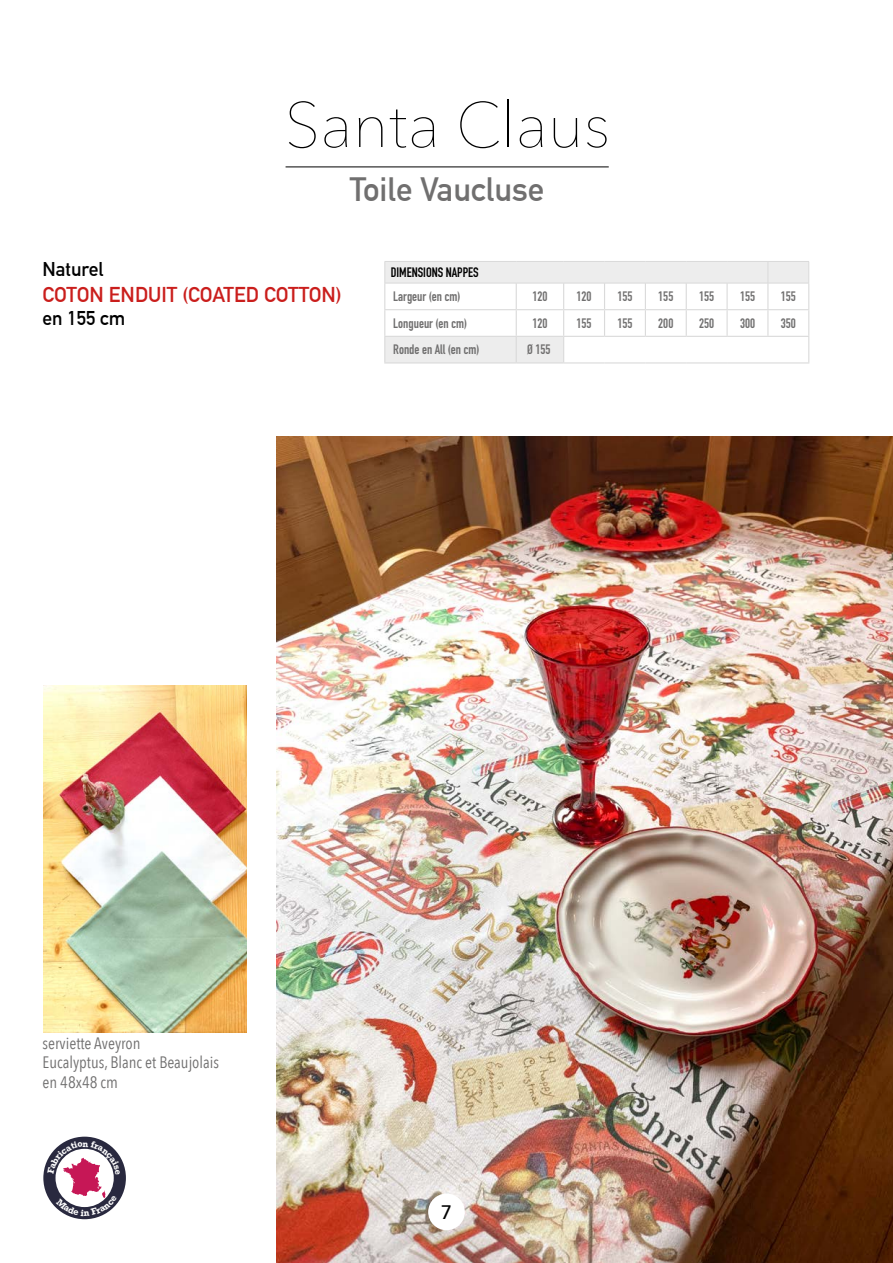
<style>
.page{position:relative;width:893px;height:1263px;background:#fff}
.page>*{position:absolute;margin:0;border:0;box-sizing:border-box;transform-origin:0 0}
.t1{font:200 63px "Avenir Next";color:#000}
.t2{font:700 33px "DIN Alternate";color:#706f6f}
.t3{font:700 21px "DIN Alternate";color:#ca1e1c}
.t4{font:700 19.5px "DIN Alternate";color:#000}
.t5{font:500 19.5px "Avenir";color:#000}
.t6{font:16.5px/19.8px "Avenir Next Condensed";color:#706f6f}
.t7{font:700 13.5px "DIN Condensed";color:#706f6f}
.t8{font:700 13.5px "DIN Condensed";color:#000}
</style>
<div class="page">
<img style="left:277px;top:437px;width:616px;height:826px">
<hr style="left:286px;top:167px;width:323px;height:1px;background:#000">
<svg style="left:384px;top:261px;width:425px;height:102px"></svg>
<hr style="left:564px;top:362px;width:40px;height:1px;background:#dadada">
<hr style="left:604px;top:362px;width:41px;height:1px;background:#dadada">
<hr style="left:645px;top:362px;width:41px;height:1px;background:#dadada">
<hr style="left:686px;top:362px;width:41px;height:1px;background:#dadada">
<hr style="left:727px;top:362px;width:41px;height:1px;background:#dadada">
<hr style="left:768px;top:362px;width:41px;height:1px;background:#dadada">
<img style="left:43px;top:686px;width:204px;height:346px">
<div style="left:428px;top:1193px;width:37px;height:37px;background:#fff;border-radius:50%"></div>
<svg style="left:43px;top:1137px;width:83px;height:82px"></svg>
<h1 class="t1" style="left:284px;top:72px;width:327px">Santa Claus</h1>
<h2 class="t2" style="left:350px;top:164px;width:196px">Toile Vaucluse</h2>
<h3 class="t4" style="left:43px;top:255px;width:62px">Naturel</h3>
<h3 class="t3" style="left:43px;top:278px;width:301px">COTON ENDUIT (COATED COTTON)</h3>
<h3 class="t4" style="left:43px;top:303px;width:84px">en 155 cm</h3>
<p class="t8" style="left:391px;top:263px;width:89px">DIMENSIONS NAPPES</p>
<p class="t7" style="left:393px;top:287px;width:69px">Largeur (en cm)</p>
<p class="t7" style="left:532px;top:287px;width:17px">120</p>
<p class="t7" style="left:577px;top:287px;width:17px">120</p>
<p class="t7" style="left:617px;top:287px;width:17px">155</p>
<p class="t7" style="left:658px;top:287px;width:17px">155</p>
<p class="t7" style="left:699px;top:287px;width:17px">155</p>
<p class="t7" style="left:740px;top:287px;width:17px">155</p>
<p class="t7" style="left:781px;top:287px;width:17px">155</p>
<p class="t7" style="left:393px;top:314px;width:75px">Longueur (en cm)</p>
<p class="t7" style="left:532px;top:314px;width:17px">120</p>
<p class="t7" style="left:577px;top:314px;width:17px">155</p>
<p class="t7" style="left:617px;top:314px;width:17px">155</p>
<p class="t7" style="left:658px;top:314px;width:17px">200</p>
<p class="t7" style="left:699px;top:314px;width:17px">250</p>
<p class="t7" style="left:740px;top:314px;width:17px">300</p>
<p class="t7" style="left:781px;top:314px;width:17px">350</p>
<p class="t7" style="left:393px;top:341px;width:88px">Ronde en All (en cm)</p>
<p class="t7" style="left:527px;top:341px;width:25px">Ø 155</p>
<p class="t6" style="left:43px;top:1032px;width:178px">serviette Aveyron<br>Eucalyptus, Blanc et Beaujolais en 48x48 cm</p>
<h3 class="t5" style="left:441px;top:1196px;width:12px">7</h3>
</div>
